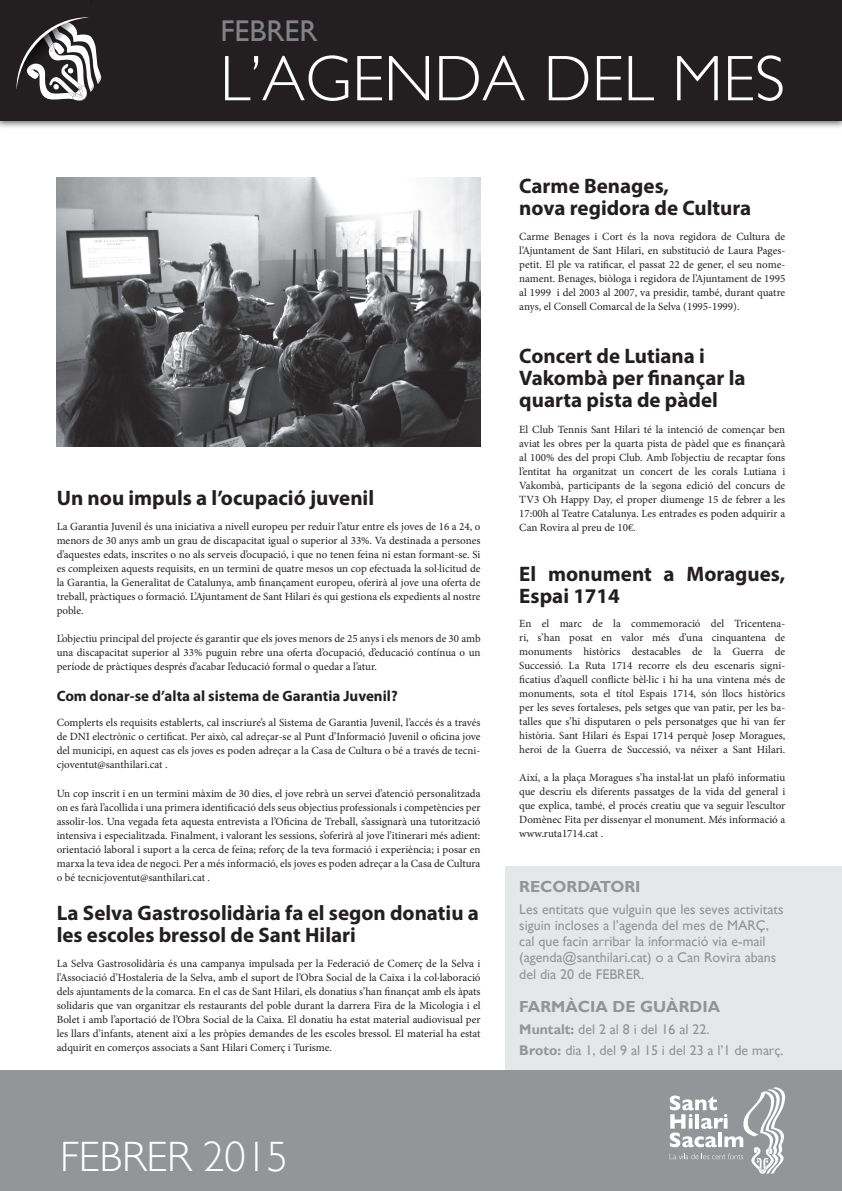
<style>
.page{position:relative;width:842px;height:1191px;background:#fff}
.page>*{position:absolute;margin:0;border:0;box-sizing:border-box;transform-origin:0 0}
.Títol{font:300 65px "Gill Sans";color:#fff}
.Titol_Mes{font:300 42.4px "Gill Sans";color:#fff}
.Titol_Mes-2{font:30px "Gill Sans";color:#808285}
.Títol_text{font:700 21px/22px "Myriad Pro";color:#231f20}
.Text_Base{font:700 21px/22px "Myriad Pro";color:#231f20}
.Títol_Info{font:700 16px "Gill Sans";color:#939598}
.Títol_text-2{font:700 15px "Myriad Pro";color:#231f20}
.Text_Info{font:14px/16.2px "Gill Sans";color:#939598}
.Text_Base-2{font:11px/14px "Minion Pro";color:#231f20;text-align:justify}
.s1{font-weight:700}
</style>
<div class="page">
<div style="left:505px;top:866px;width:337px;height:204px;background:#e6e7e9"></div>
<div style="left:0;top:0;width:842px;height:129px;background:#231f20;opacity:.6"></div>
<div style="left:0;top:0;width:842px;height:120px;background:#231f20"></div>
<svg style="left:0;top:0;width:108px;height:101px"></svg>
<div style="left:0;top:1070px;width:842px;height:121px;background:#939598"></div>
<svg style="left:670px;top:1087px;width:115px;height:87px"></svg>
<img style="left:57px;top:177px;width:423px;height:269px">
<p class="Titol_Mes-2" style="left:220px;top:13px;width:99px">FEBRER</p>
<p class="Títol" style="left:220px;top:42px;width:567px">L’AGENDA DEL MES</p>
<p class="Títol_text" style="left:57px;top:486px;width:319px">Un nou impuls a l’ocupació juvenil</p>
<p class="Text_Base-2" style="left:57px;top:519px;width:425px">La Garantia Juvenil és una iniciativa a nivell europeu per reduir l’atur entre els joves de 16 a 24, o menors de 30 anys amb un grau de discapacitat igual o superior al 33%. Va destinada a persones d’aquestes edats, inscrites o no als serveis d’ocupació, i que no tenen feina ni estan formant-se. Si es compleixen aquests requisits, en un termini de quatre mesos un cop efectuada la sol·licitud de la Garantia, la Generalitat de Catalunya, amb finançament europeu, oferirà al jove una oferta de treball, pràctiques o formació. L’Ajuntament de Sant Hilari és qui gestiona els expedients al nostre poble.</p>
<p class="Text_Base-2" style="left:57px;top:631px;width:425px">L’objectiu principal del projecte és garantir que els joves menors de 25 anys i els menors de 30 amb una discapacitat superior al 33% puguin rebre una oferta d’ocupació, d’educació contínua o un període de pràctiques després d’acabar l’educació formal o quedar a l’atur.</p>
<p class="Títol_text-2" style="left:57px;top:686px;width:342px">Com donar-se d’alta al sistema de Garantia Juvenil?</p>
<p class="Text_Base-2" style="left:57px;top:716px;width:425px">Complerts els requisits establerts, cal inscriure’s al Sistema de Garantia Juvenil, l’accés és a través de DNI electrònic o certificat. Per això, cal adreçar-se al Punt d’Informació Juvenil o oficina jove del municipi, en aquest cas els joves es poden adreçar a la Casa de Cultura o bé a través de tecni&shy;cjoventut@santhilari.cat .</p>
<p class="Text_Base-2" style="left:57px;top:786px;width:425px">Un cop inscrit i en un termini màxim de 30 dies, el jove rebrà un servei d’atenció personalitzada on es farà l’acollida i una primera identificació dels seus objectius professionals i competències per assolir-los. Una vegada feta aquesta entrevista a l’Oficina de Treball, s’assignarà una tutorització intensiva i especialitzada. Finalment, i valorant les sessions, s’oferirà al jove l’itinerari més adient: orientació laboral i suport a la cerca de feina; reforç de la teva formació i experiència; i posar en marxa la teva idea de negoci. Per a més informació, els joves es poden adreçar a la Casa de Cultura o bé tecnicjoventut@santhilari.cat .</p>
<p class="Títol_text" style="left:57px;top:900px;width:424px">La Selva Gastrosolidària fa el segon donatiu a les escoles bressol de Sant Hilari</p>
<p class="Text_Base-2" style="left:57px;top:956px;width:425px">La Selva Gastrosolidària és una campanya impulsada per la Federació de Comerç de la Selva i l’Associació d’Hostaleria de la Selva, amb el suport de l’Obra Social de la Caixa i la col·laboració dels ajuntaments de la comarca. En el cas de Sant Hilari, els donatius s’han finançat amb els àpats solidaris que van organitzar els restaurants del poble durant la darrera Fira de la Micologia i el Bolet i amb l’aportació de l’Obra Social de la Caixa. El donatiu ha estat material audiovisual per les llars d’infants, atenent així a les pròpies demandes de les escoles bressol. El material ha estat adquirit en comerços associats a Sant Hilari Comerç i Turisme.</p>
<p class="Titol_Mes" style="left:60px;top:1133px;width:229px">FEBRER 2015</p>
<p class="Títol_text" style="left:519px;top:174px;width:233px">Carme Benages,<br>nova regidora de Cultura</p>
<p class="Text_Base-2" style="left:519px;top:230px;width:267px">Carme Benages i Cort és la nova regidora de Cultura de l’Ajuntament de Sant Hilari, en substitució de Laura Pages&shy;petit. El ple va ratificar, el passat 22 de gener, el seu nome&shy;nament. Benages, biòloga i regidora de l’Ajuntament de 1995 al 1999 i del 2003 al 2007, va presidir, també, durant quatre anys, el Consell Comarcal de la Selva (1995-1999).</p>
<p class="Títol_text" style="left:519px;top:344px;width:228px">Concert de Lutiana i<br>Vakombà per finançar la quarta pista de pàdel</p>
<p class="Text_Base-2" style="left:519px;top:422px;width:268px">El Club Tennis Sant Hilari té la intenció de començar ben aviat les obres per la quarta pista de pàdel que es finançarà al 100% des del propi Club. Amb l’objectiu de recaptar fons l’entitat ha organitzat un concert de les corals Lutiana i Vakombà, participants de la segona edició del concurs de TV3 Oh Happy Day, el proper diumenge 15 de febrer a les 17:00h al Teatre Catalunya. Les entrades es poden adquirir a Can Rovira al preu de 10€.</p>
<p class="Text_Base" style="left:519px;top:562px;width:267px">El monument a Moragues,<br>Espai 1714</p>
<p class="Text_Base-2" style="left:519px;top:616px;width:268px">En el marc de la commemoració del Tricentena&shy;ri, s’han posat en valor més d’una cinquantena de monuments històrics destacables de la Guerra de Successió. La Ruta 1714 recorre els deu escenaris signi&shy;ficatius d’aquell conflicte bèl·lic i hi ha una vintena més de monuments, sota el títol Espais 1714, són llocs històrics per les seves fortaleses, pels setges que van patir, per les ba&shy;talles que s’hi disputaren o pels personatges que hi van fer història. Sant Hilari és Espai 1714 perquè Josep Moragues, heroi de la Guerra de Successió, va néixer a Sant Hilari.</p>
<p class="Text_Base-2" style="left:519px;top:770px;width:268px">Així, a la plaça Moragues s’ha instal·lat un plafó informatiu que descriu els diferents passatges de la vida del general i que explica, també, el procés creatiu que va seguir l’escultor Domènec Fita per dissenyar el monument. Més informació a www.ruta1714.cat .</p>
<p class="Títol_Info" style="left:519px;top:877px;width:123px">RECORDATORI</p>
<p class="Text_Info" style="left:519px;top:901px;width:266px">Les entitats que vulguin que les seves activitats siguin incloses a l’agenda del mes de MARÇ, cal que facin arribar la informació via e-mail (agenda@santhilari.cat) o a Can Rovira abans del dia 20 de FEBRER.</p>
<p class="Títol_Info" style="left:519px;top:997px;width:202px">FARMÀCIA DE GUÀRDIA</p>
<p class="Text_Info" style="left:519px;top:1020px;width:192px"><span class="s1">Muntalt:</span> del 2 al 8 i del 16 al 22.</p>
<p class="Text_Info" style="left:519px;top:1042px;width:266px"><span class="s1">Broto:</span> dia 1, del 9 al 15 i del 23 a l’1 de març.</p>
</div>
